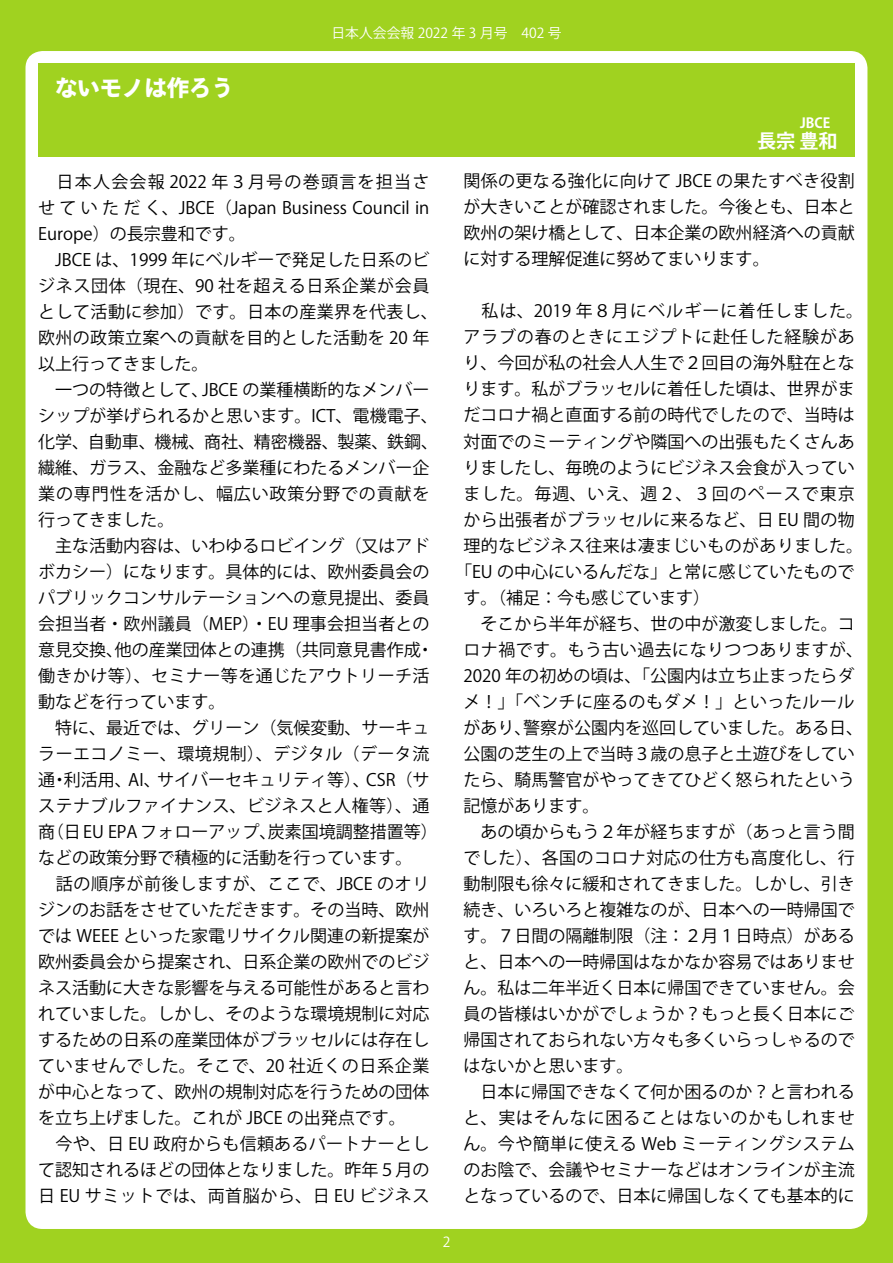
<style>
.page{position:relative;width:893px;height:1263px;background:#a0d220}
.page>*{position:absolute;margin:0;border:0;box-sizing:border-box;transform-origin:0 0}
.t1{font:800 22.35px "Ryo Gothic Plus N";color:#fff}
.t2{font:700 19.2px "Ryo Gothic Plus N";color:#fff}
.t3{font:16.95px/26px "Koz Go Pr 6 N";color:#000}
.t4{font:16.95px "Koz Go Pr 6 N";letter-spacing:.025em;color:#000}
.t5{font:16.95px "Koz Go Pr 6 N";letter-spacing:.05em;color:#000}
.t6{font:16.95px "Koz Go Pr 6 N";letter-spacing:.065em;color:#000}
.t7{font:16.95px "Koz Go Pr 6 N";letter-spacing:.03em;color:#000}
.t8{font:16.95px "Koz Go Pr 6 N";letter-spacing:.06em;color:#000}
.t9{font:13.8px "Koz Go Pr 6 N";color:#fff}
.t10{font:700 13.8px "Ryo Gothic Plus N";color:#fff}
.t11{font:700 11.7px "Ryo Gothic Plus N";color:#fff}
</style>
<div class="page">
<div style="left:26px;top:51px;width:841px;height:1178px;background:#fff;border-radius:17px"></div>
<div style="left:38px;top:64px;width:817px;height:93px;background:#a0d220"></div>
<h1 class="t1" style="left:55px;top:73px;width:180px">ないモノは作ろう</h1>
<h1 class="t1" style="left:55px;top:73px;width:24px">●</h1>
<p class="t9" style="left:331px;top:25px;width:232px">日本人会会報 2022 年 3 月号　402 号</p>
<p class="t11" style="left:816px;top:114px;width:13px">●</p>
<p class="t2" style="left:819px;top:129px;width:21px">●</p>
<p class="t10" style="left:800px;top:114px;width:32px">JBCE</p>
<p class="t2" style="left:757px;top:129px;width:82px">長宗 豊和</p>
<p class="t3" style="left:38px;top:169px;width:401px">　日本人会会報 2022 年３月号の巻頭言を担当させていただく、JBCE（Japan Business Council in<br>Europe）の長宗豊和です。<br>　JBCE は、1999 年にベルギーで発足した日系のビジネス団体（現在、90 社を超える日系企業が会員として活動に参加）です。日本の産業界を代表し、欧州の政策立案への貢献を目的とした活動を 20 年以上行ってきました。<br>　一つの特徴として、JBCE の業種横断的なメンバーシップが挙げられるかと思います。ICT、電機電子、化学、自動車、機械、商社、精密機器、製薬、鉄鋼、繊維、ガラス、金融など多業種にわたるメンバー企業の専門性を活かし、幅広い政策分野での貢献を行ってきました。<br>　主な活動内容は、いわゆるロビイング（又はアドボカシー）になります。具体的には、欧州委員会のパブリックコンサルテーションへの意見提出、委員会担当者・欧州議員（MEP）・EU 理事会担当者との意見交換、他の産業団体との連携（共同意見書作成・働きかけ等）、セミナー等を通じたアウトリーチ活動などを行っています。<br>　特に、最近では、グリーン（気候変動、サーキュラーエコノミー、環境規制）、デジタル（データ流通・利活用、AI、サイバーセキュリティ等）、CSR（サステナブルファイナンス、ビジネスと人権等）、通商（日 EU EPA フォローアップ、炭素国境調整措置等）などの政策分野で積極的に活動を行っています。<br>　話の順序が前後しますが、ここで、JBCE のオリジンのお話をさせていただきます。その当時、欧州では WEEE といった家電リサイクル関連の新提案が欧州委員会から提案され、日系企業の欧州でのビジネス活動に大きな影響を与える可能性があると言われていました。しかし、そのような環境規制に対応するための日系の産業団体がブラッセルには存在していませんでした。そこで、20 社近くの日系企業が中心となって、欧州の規制対応を行うための団体を立ち上げました。これが JBCE の出発点です。<br>　今や、日 EU 政府からも信頼あるパートナーとして認知されるほどの団体となりました。昨年５月の日 EU サミットでは、両首脳から、日 EU ビジネス</p>
<p class="t3" style="left:463px;top:169px;width:393px;text-align:justify">関係の更なる強化に向けて JBCE の果たすべき役割が大きいことが確認されました。今後とも、日本と欧州の架け橋として、日本企業の欧州経済への貢献に対する理解促進に努めてまいります。</p>
<p class="t6" style="left:463px;top:302px;width:401px">　私は、2019 年８月にベルギーに着任しました。</p>
<p class="t5" style="left:463px;top:328px;width:393px">アラブの春のときにエジプトに赴任した経験があ</p>
<p class="t3" style="left:463px;top:351px;width:393px">り、今回が私の社会人人生で２回目の海外駐在とな</p>
<p class="t3" style="left:463px;top:377px;width:393px">ります。私がブラッセルに着任した頃は、世界がま</p>
<p class="t3" style="left:463px;top:403px;width:393px">だコロナ禍と直面する前の時代でしたので、当時は</p>
<p class="t3" style="left:463px;top:429px;width:393px">対面でのミーティングや隣国への出張もたくさんあ</p>
<p class="t3" style="left:463px;top:455px;width:393px">りましたし、毎晩のようにビジネス会食が入ってい</p>
<p class="t8" style="left:463px;top:484px;width:393px">ました。毎週、いえ、週２、３回のペースで東京</p>
<p class="t3" style="left:463px;top:507px;width:393px">から出張者がブラッセルに来るなど、日 EU 間の物</p>
<p class="t4" style="left:463px;top:536px;width:401px">理的なビジネス往来は凄まじいものがありました。</p>
<p class="t3" style="left:455px;top:559px;width:401px">「EU の中心にいるんだな」と常に感じていたもので</p>
<p class="t3" style="left:463px;top:585px;width:248px">す。（補足：今も感じています）</p>
<p class="t3" style="left:463px;top:611px;width:393px">　そこから半年が経ち、世の中が激変しました。コ</p>
<p class="t4" style="left:463px;top:640px;width:401px">ロナ禍です。もう古い過去になりつつありますが、</p>
<p class="t3" style="left:463px;top:663px;width:393px">2020 年の初めの頃は、「公園内は立ち止まったらダ</p>
<p class="t7" style="left:463px;top:692px;width:393px">メ！」「ベンチに座るのもダメ！」といったルール</p>
<p class="t3" style="left:463px;top:715px;width:401px">があり、警察が公園内を巡回していました。ある日、</p>
<p class="t3" style="left:463px;top:741px;width:393px">公園の芝生の上で当時３歳の息子と土遊びをしてい</p>
<p class="t3" style="left:463px;top:767px;width:393px">たら、騎馬警官がやってきてひどく怒られたという</p>
<p class="t3" style="left:463px;top:793px;width:138px">記憶があります。</p>
<p class="t3" style="left:463px;top:819px;width:393px">　あの頃からもう２年が経ちますが（あっと言う間</p>
<p class="t4" style="left:463px;top:848px;width:393px">でした）、各国のコロナ対応の仕方も高度化し、行</p>
<p class="t3" style="left:463px;top:871px;width:393px">動制限も徐々に緩和されてきました。しかし、引き</p>
<p class="t3" style="left:463px;top:897px;width:393px">続き、いろいろと複雑なのが、日本への一時帰国で</p>
<p class="t3" style="left:463px;top:923px;width:393px">す。７日間の隔離制限（注：２月１日時点）がある</p>
<p class="t3" style="left:463px;top:949px;width:393px">と、日本への一時帰国はなかなか容易ではありませ</p>
<p class="t3" style="left:463px;top:975px;width:393px">ん。私は二年半近く日本に帰国できていません。会</p>
<p class="t3" style="left:463px;top:1001px;width:393px">員の皆様はいかがでしょうか？もっと長く日本にご</p>
<p class="t3" style="left:463px;top:1027px;width:393px">帰国されておられない方々も多くいらっしゃるので</p>
<p class="t3" style="left:463px;top:1053px;width:172px">はないかと思います。</p>
<p class="t3" style="left:463px;top:1079px;width:393px">　日本に帰国できなくて何か困るのか？と言われる</p>
<p class="t5" style="left:463px;top:1108px;width:393px">と、実はそんなに困ることはないのかもしれませ</p>
<p class="t4" style="left:463px;top:1134px;width:393px">ん。今や簡単に使える Web ミーティングシステム</p>
<p class="t3" style="left:463px;top:1157px;width:393px">のお陰で、会議やセミナーなどはオンラインが主流</p>
<p class="t3" style="left:463px;top:1183px;width:393px">となっているので、日本に帰国しなくても基本的に</p>
<p class="t9" style="left:443px;top:1234px;width:9px">2</p>
</div>
